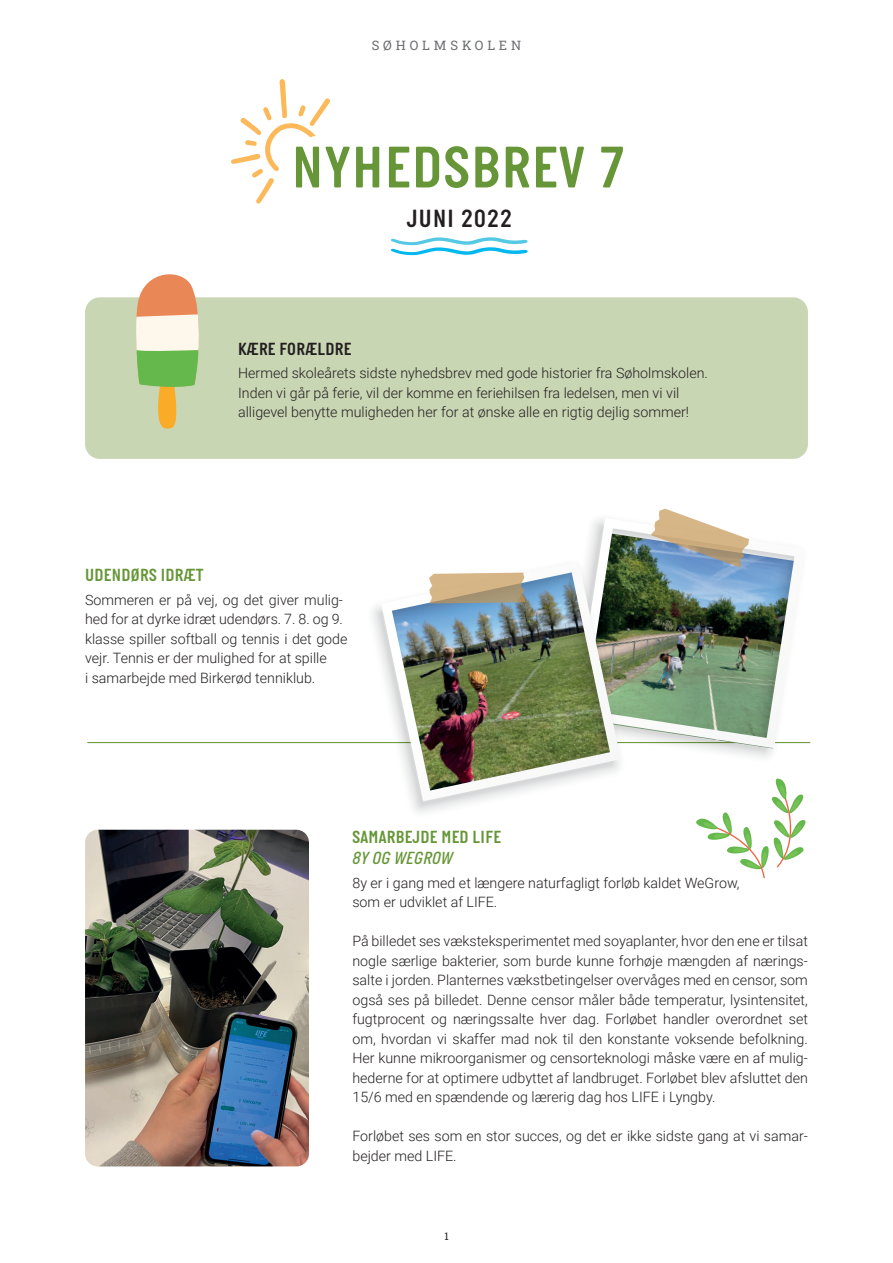
<style>
.page{position:relative;width:893px;height:1263px;background:#fff}
.page>*{position:absolute;margin:0;border:0;box-sizing:border-box;transform-origin:0 0}
.t1{font:600 60px "Italian Plate No 1";letter-spacing:.03em;color:#669637}
.t2{font:600 25.5px "Italian Plate No 1";letter-spacing:.05em;color:#231f20}
.t3{font:600 18px "Italian Plate No 1";letter-spacing:.02em;color:#669637}
.t4{font:600 18px "Italian Plate No 1";letter-spacing:.02em;color:#231f20}
.t5{font:italic 500 18px "Italian Plate No 1";letter-spacing:.02em;color:#669637}
.t6{font:300 14.25px/19.5px "Roboto";color:#231f20}
.t7{font:13.05px "Roboto Slab";letter-spacing:.3em;color:#6c6d70}
.t8{font:10.5px "Roboto Slab";color:#231f20}
</style>
<div class="page">
<hr style="left:87px;top:742px;width:723px;height:1px;background:#669637">
<div style="left:85px;top:297px;width:723px;height:162px;background:#c9d6b4;border-radius:15px"></div>
<svg style="left:231px;top:79px;width:99px;height:125px"></svg>
<svg style="left:391px;top:237px;width:137px;height:18px"></svg>
<svg style="left:702px;top:742px;width:107px;height:16px"></svg>
<img style="left:588px;top:519px;width:217px;height:229px">
<svg style="left:651px;top:509px;width:98px;height:59px"></svg>
<svg style="left:367px;top:559px;width:259px;height:254px"></svg>
<img style="left:381px;top:562px;width:240px;height:239px">
<svg style="left:429px;top:573px;width:96px;height:30px;background:#c4ab83"></svg>
<img style="left:85px;top:830px;width:224px;height:336px">
<svg style="left:696px;top:778px;width:110px;height:100px"></svg>
<svg style="left:134px;top:274px;width:69px;height:155px"></svg>
<p class="t7" style="left:372px;top:36px;width:151px">SØHOLMSKOLEN</p>
<h1 class="t1" style="left:292px;top:135px;width:336px">NYHEDSBREV 7</h1>
<h2 class="t2" style="left:407px;top:204px;width:107px">JUNI 2022</h2>
<p class="t4" style="left:238px;top:339px;width:115px">KÆRE FORÆLDRE</p>
<p class="t6" style="left:238px;top:363px;width:471px">Hermed skoleårets sidste nyhedsbrev med gode historier fra Søholmskolen.<br>Inden vi går på ferie, vil der komme en feriehilsen fra ledelsen, men vi vil alligevel benytte muligheden her for at ønske alle en rigtig dejlig sommer!</p>
<p class="t3" style="left:85px;top:565px;width:120px">UDENDØRS IDRÆT</p>
<p class="t6" style="left:85px;top:589px;width:264px">Sommeren er på vej, og det giver mulig&shy;hed for at dyrke idræt udendørs. 7. 8. og 9. klasse spiller softball og tennis i det gode vejr. Tennis er der mulighed for at spille<br>i samarbejde med Birkerød tenniklub.</p>
<p class="t3" style="left:352px;top:827px;width:150px">SAMARBEJDE MED LIFE</p>
<p class="t5" style="left:352px;top:848px;width:102px">8Y OG WEGROW</p>
<p class="t6" style="left:352px;top:873px;width:389px">8y er i gang med et længere naturfagligt forløb kaldet WeGrow, som er udviklet af LIFE.</p>
<p class="t6" style="left:352px;top:931px;width:457px;text-align:justify">På billedet ses væksteksperimentet med soyaplanter, hvor den ene er tilsat nogle særlige bakterier, som burde kunne forhøje mængden af nærings&shy;salte i jorden. Planternes vækstbetingelser overvåges med en censor, som også ses på billedet. Denne censor måler både temperatur, lysintensitet, fugtprocent og næringssalte hver dag. Forløbet handler overordnet set om, hvordan vi skaffer mad nok til den konstante voksende befolkning.<br>Her kunne mikroorganismer og censorteknologi måske være en af mulig&shy;hederne for at optimere udbyttet af landbruget. Forløbet blev afsluttet den 15/6 med en spændende og lærerig dag hos LIFE i Lyngby.</p>
<p class="t6" style="left:352px;top:1126px;width:457px">Forløbet ses som en stor succes, og det er ikke sidste gang at vi samar&shy;bejder med LIFE.</p>
<p class="t8" style="left:444px;top:1229px;width:6px">1</p>
</div>
